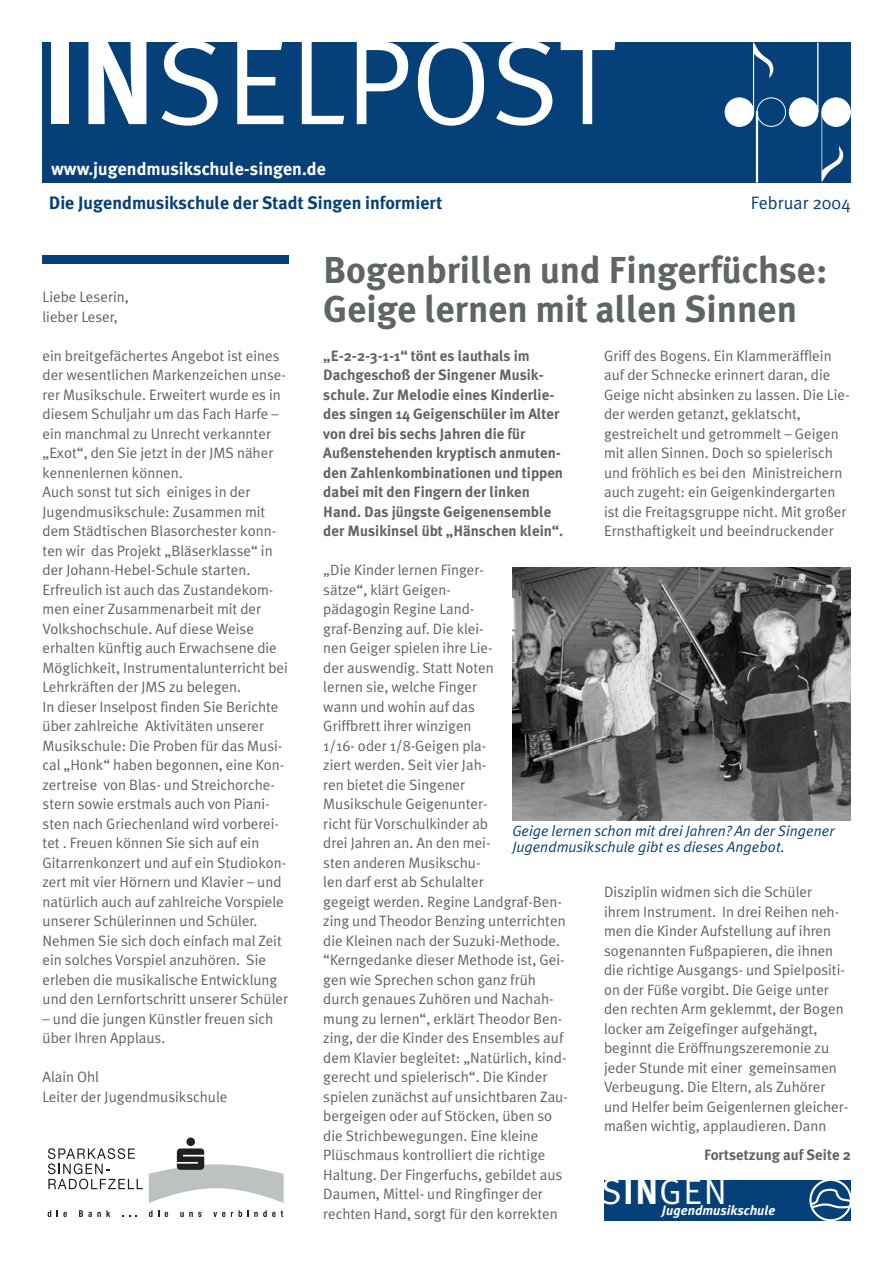
<style>
.page{position:relative;width:893px;height:1263px;background:#fff}
.page>*{position:absolute;margin:0;border:0;box-sizing:border-box;transform-origin:0 0}
.t1{font:120px "Meta Plus Normal";color:#fff}
.t2{font:700 37.5px/39px "Meta Plus";color:#5f6563}
.t3{font:36px "Meta Plus Normal";color:#fff}
.t4{font:700 18px "Meta Plus";color:#064078}
.t5{font:700 18px "Meta Plus";color:#fff}
.t6{font:18px "Meta Plus Normal";color:#064078}
.t7{font:15px/19.5px "Meta Plus Normal";color:#5f6563}
.t8{font:700 15px/19.5px "Meta Plus";color:#5f6563}
.t9{font:italic 15px/16.5px "Meta Plus Normal";color:#064078}
.t10{font:italic 700 13.5px "Meta Plus";color:#fff}
.s1{font-family:"Meta Plus";font-weight:700}
</style>
<div class="page">
<div style="left:43px;top:43px;width:807px;height:140px;background:#064078"></div>
<div style="left:756px;top:98px;width:29px;height:29px;border:1px solid #fff;border-radius:50%"></div>
<div style="left:755px;top:111px;width:3px;height:72px;background:#59605f;border:2px solid #fff"></div>
<div style="left:724px;top:98px;width:30px;height:29px;background:#fff;border:1px solid #fff;border-radius:50%"></div>
<svg style="left:753px;top:43px;width:22px;height:69px"></svg>
<div style="left:821px;top:98px;width:29px;height:29px;background:#fff;border:1px solid #fff;border-radius:50%"></div>
<div style="left:789px;top:97px;width:29px;height:30px;background:#fff;border:1px solid #fff;border-radius:50%"></div>
<svg style="left:817px;top:43px;width:28px;height:139px"></svg>
<div style="left:43px;top:255px;width:246px;height:9px;background:#064078"></div>
<svg style="left:149px;top:1148px;width:134px;height:55px"></svg>
<div style="left:186px;top:1138px;width:9px;height:8px;background:#1f221e;border-radius:50%"></div>
<svg style="left:180px;top:1212px;width:21px;height:5px"></svg>
<svg style="left:48px;top:1148px;width:95px;height:41px"></svg>
<svg style="left:149px;top:1210px;width:3px;height:7px"></svg>
<svg style="left:48px;top:1210px;width:3px;height:7px"></svg>
<svg style="left:79px;top:1210px;width:31px;height:7px"></svg>
<svg style="left:165px;top:1212px;width:3px;height:5px"></svg>
<svg style="left:213px;top:1212px;width:12px;height:5px"></svg>
<svg style="left:57px;top:1210px;width:10px;height:7px"></svg>
<svg style="left:231px;top:1210px;width:52px;height:7px"></svg>
<div style="left:604px;top:1180px;width:246px;height:40px;background:#064078"></div>
<svg style="left:809px;top:1180px;width:42px;height:41px"></svg>
<img style="left:513px;top:567px;width:337px;height:253px">
<h1 class="t1" style="left:41px;top:39px;width:578px"><span class="s1">IN</span>SELPOST</h1>
<p class="t5" style="left:51px;top:162px;width:276px">www.jugendmusikschule-singen.de</p>
<p class="t4" style="left:49px;top:196px;width:395px">Die Jugendmusikschule der Stadt Singen informiert</p>
<p class="t6" style="left:750px;top:196px;width:101px">Februar 2004</p>
<p class="t7" style="left:43px;top:289px;width:88px">Liebe Leserin, lieber Leser,</p>
<p class="t7" style="left:43px;top:347px;width:247px">ein breitgefächertes Angebot ist eines der wesentlichen Markenzeichen unse&shy;rer Musikschule. Erweitert wurde es in diesem Schuljahr um das Fach Harfe – ein manchmal zu Unrecht verkannter „Exot“, den Sie jetzt in der JMS näher kennenlernen können.<br>Auch sonst tut sich einiges in der Jugendmusikschule: Zusammen mit dem Städtischen Blasorchester konn&shy;ten wir das Projekt „Bläserklasse“ in der Johann-Hebel-Schule starten.<br>Erfreulich ist auch das Zustandekom&shy;men einer Zusammenarbeit mit der Volkshochschule. Auf diese Weise erhalten künftig auch Erwachsene die Möglichkeit, Instrumentalunterricht bei Lehrkräften der JMS zu belegen.<br>In dieser Inselpost finden Sie Berichte über zahlreiche Aktivitäten unserer Musikschule: Die Proben für das Musi&shy;cal „Honk“ haben begonnen, eine Kon&shy;zertreise von Blas- und Streichorche&shy;stern sowie erstmals auch von Piani&shy;sten nach Griechenland wird vorberei&shy;tet . Freuen können Sie sich auf ein Gitarrenkonzert und auf ein Studiokon&shy;zert mit vier Hörnern und Klavier – und natürlich auch auf zahlreiche Vorspiele unserer Schülerinnen und Schüler.<br>Nehmen Sie sich doch einfach mal Zeit ein solches Vorspiel anzuhören. Sie erleben die musikalische Entwicklung und den Lernfortschritt unserer Schüler</p>
<p class="t7" style="left:43px;top:1010px;width:232px">– und die jungen Künstler freuen sich über Ihren Applaus.</p>
<p class="t7" style="left:43px;top:1069px;width:186px">Alain Ohl<br>Leiter der Jugendmusikschule</p>
<h2 class="t2" style="left:323px;top:255px;width:505px">Bogenbrillen und Fingerfüchse:<br>Geige lernen mit allen Sinnen</h2>
<p class="t8" style="left:323px;top:348px;width:241px">„E-2-2-3-1-1“ tönt es lauthals im Dachgeschoß der Singener Musik&shy;schule. Zur Melodie eines Kinderlie&shy;des singen 14 Geigenschüler im Alter von drei bis sechs Jahren die für Außenstehenden kryptisch anmuten&shy;den Zahlenkombinationen und tippen dabei mit den Fingern der linken Hand. Das jüngste Geigenensemble der Musikinsel übt „Hänschen klein“.</p>
<p class="t7" style="left:323px;top:562px;width:246px">„Die Kinder lernen Finger-<br>sätze“, klärt Geigen-<br>pädagogin Regine Land-<br>graf-Benzing auf. Die klei-<br>nen Geiger spielen ihre Lie-<br>der auswendig. Statt Noten<br>lernen sie, welche Finger<br>wann und wohin auf das<br>Griffbrett ihrer winzigen<br>1/16- oder 1/8-Geigen pla-<br>ziert werden. Seit vier Jah-<br>ren bietet die Singener<br>Musikschule Geigenunter-<br>richt für Vorschulkinder ab<br>drei Jahren an. An den mei-<br>sten anderen Musikschu-<br>len darf erst ab Schulalter<br>gegeigt werden. Regine Landgraf-Ben&shy;zing und Theodor Benzing unterrichten die Kleinen nach der Suzuki-Methode. “Kerngedanke dieser Methode ist, Gei&shy;gen wie Sprechen schon ganz früh durch genaues Zuhören und Nachah&shy;mung zu lernen“, erklärt Theodor Ben&shy;zing, der die Kinder des Ensembles auf dem Klavier begleitet: „Natürlich, kind&shy;gerecht und spielerisch“. Die Kinder spielen zunächst auf unsichtbaren Zau&shy;bergeigen oder auf Stöcken, üben so die Strichbewegungen. Eine kleine<br>Plüschmaus kontrolliert die richtige<br>Haltung. Der Fingerfuchs, gebildet aus<br>Daumen, Mittel- und Ringfinger der rechten Hand, sorgt für den korrekten</p>
<p class="t7" style="left:604px;top:347px;width:247px">Griff des Bogens. Ein Klammeräfflein auf der Schnecke erinnert daran, die Geige nicht absinken zu lassen. Die Lie&shy;der werden getanzt, geklatscht, gestreichelt und getrommelt – Geigen mit allen Sinnen. Doch so spielerisch und fröhlich es bei den Ministreichern auch zugeht: ein Geigenkindergarten ist die Freitagsgruppe nicht. Mit großer Ernsthaftigkeit und beeindruckender</p>
<p class="t9" style="left:512px;top:824px;width:323px">Geige lernen schon mit drei Jahren? An der Singener<br>Jugendmusikschule gibt es dieses Angebot.</p>
<p class="t7" style="left:604px;top:884px;width:246px">Disziplin widmen sich die Schüler ihrem Instrument. In drei Reihen neh&shy;men die Kinder Aufstellung auf ihren sogenannten Fußpapieren, die ihnen die richtige Ausgangs- und Spielpositi&shy;on der Füße vorgibt. Die Geige unter den rechten Arm geklemmt, der Bogen locker am Zeigefinger aufgehängt, beginnt die Eröffnungszeremonie zu jeder Stunde mit einer gemeinsamen Verbeugung. Die Eltern, als Zuhörer und Helfer beim Geigenlernen gleicher&shy;maßen wichtig, applaudieren. Dann</p>
<p class="t8" style="left:704px;top:1147px;width:148px">Fortsetzung auf Seite 2</p>
<h3 class="t3" style="left:601px;top:1179px;width:127px">S<span class="s1">IN</span>GEN</h3>
<p class="t10" style="left:662px;top:1205px;width:115px">Jugendmusikschule</p>
</div>
